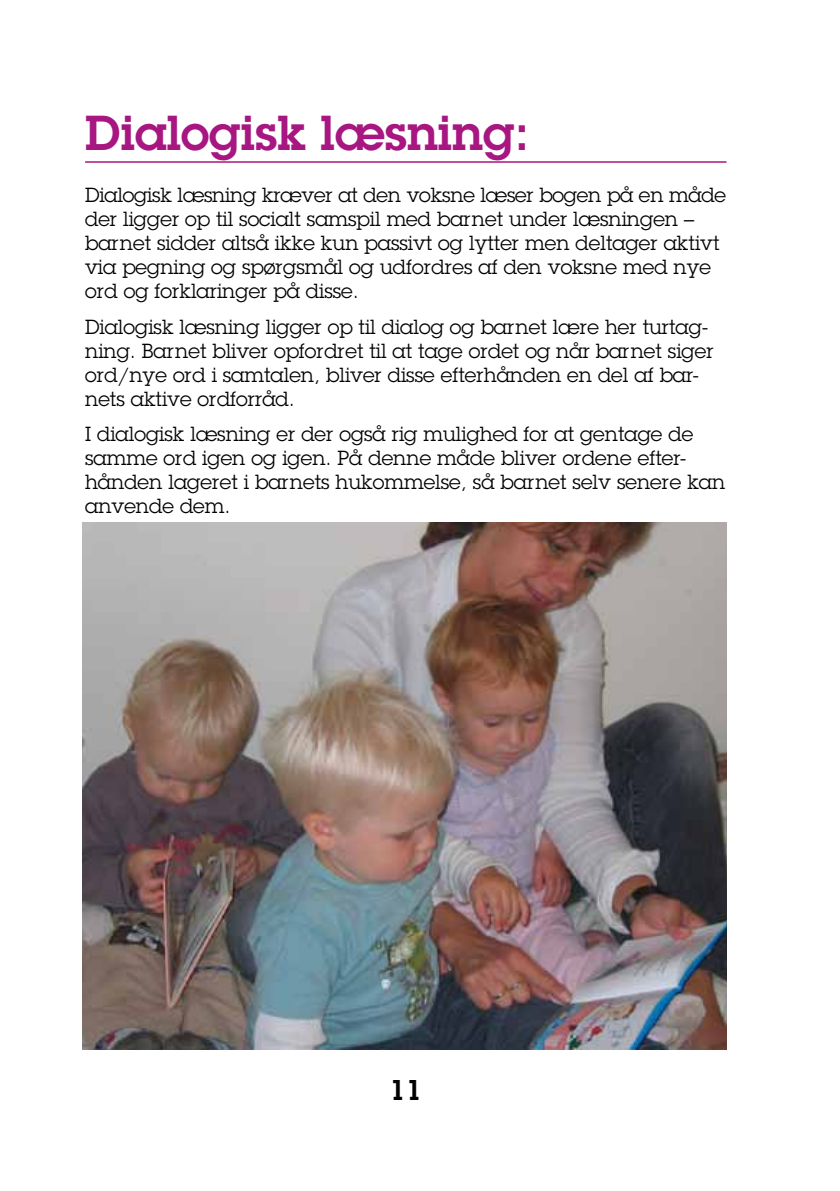
<style>
.page{position:relative;width:840px;height:1191px;background:#fff}
.page>*{position:absolute;margin:0;border:0;box-sizing:border-box;transform-origin:0 0}
.t1{font:600 48px "Lubalin Graph Std";color:#a71681}
.t2{font:600 28px "Lubalin Graph Std";color:#000}
.t3{font:20px/24px "Lubalin Graph Std";color:#000}
</style>
<div class="page">
<hr style="left:85px;top:161px;width:641px;height:2px;background:#a71681">
<img style="left:82px;top:523px;width:644px;height:526px">
<h1 class="t1" style="left:85px;top:101px;width:445px">Dialogisk læsning:</h1>
<p class="t3" style="left:85px;top:183px;width:642px">Dialogisk læsning kræver at den voksne læser bogen på en måde der ligger op til socialt samspil med barnet under læsningen – barnet sidder altså ikke kun passivt og lytter men deltager aktivt via pegning og spørgsmål og udfordres af den voksne med nye ord og forklaringer på disse.</p>
<p class="t3" style="left:85px;top:314px;width:629px">Dialogisk læsning ligger op til dialog og barnet lære her turtag&shy;ning. Barnet bliver opfordret til at tage ordet og når barnet siger ord/nye ord i samtalen, bliver disse efterhånden en del af bar&shy;nets aktive ordforråd.</p>
<p class="t3" style="left:85px;top:422px;width:641px">I dialogisk læsning er der også rig mulighed for at gentage de samme ord igen og igen. På denne måde bliver ordene efter&shy;hånden lageret i barnets hukommelse, så barnet selv senere kan anvende dem.</p>
<h2 class="t2" style="left:389px;top:1071px;width:34px">11</h2>
</div>
